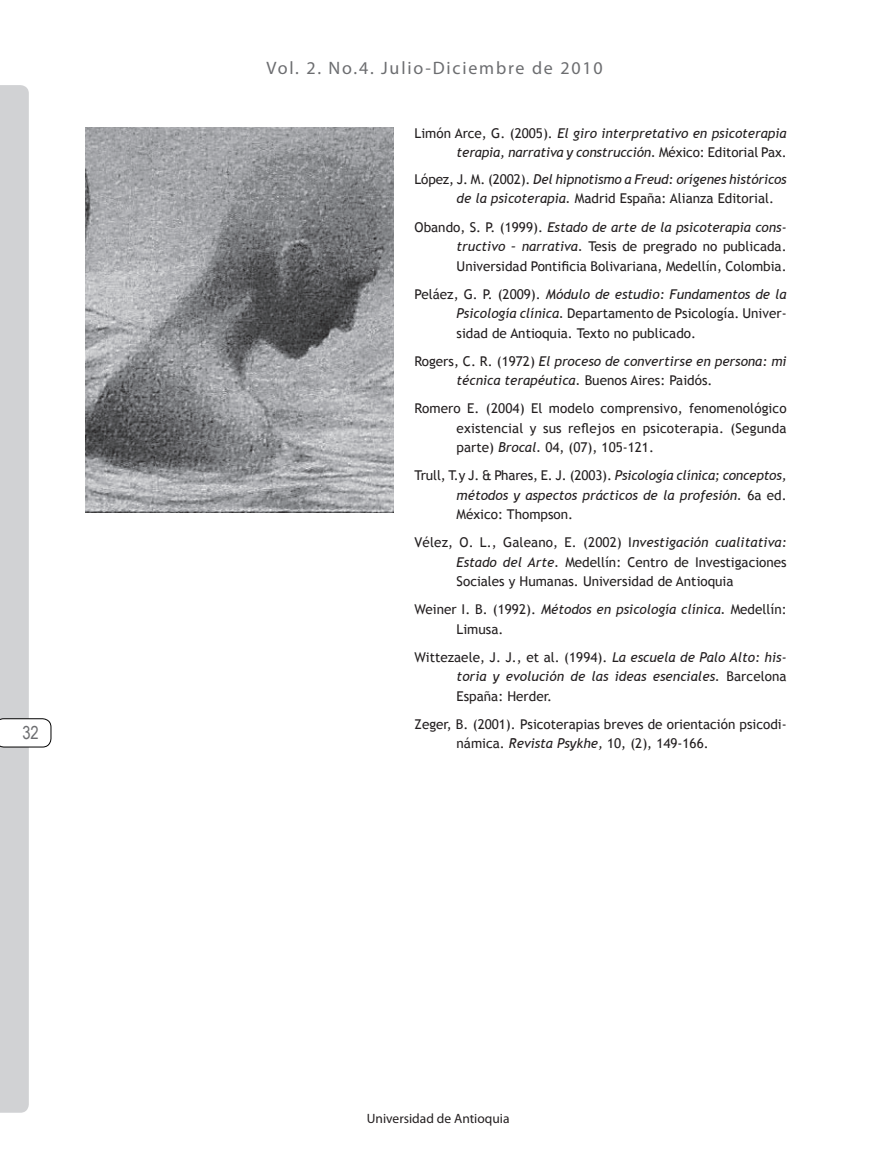
<style>
.page{position:relative;width:893px;height:1149px;background:#fff}
.page>*{position:absolute;margin:0;border:0;box-sizing:border-box;transform-origin:0 0}
.t1{font:18px "Myriad Pro";letter-spacing:.1em;color:#6c6d70}
.t2{font:18px "Arial Narrow";color:#6c6d70}
.t3{font:13.5px/19.5px "Trebuchet MS";color:#231f20;text-align:justify}
.t4{font:italic 13.5px/19.5px "Trebuchet MS";color:#231f20}
.t5{font:13.5px "Myriad Pro";color:#231f20}
.s1{font-style:normal}
.s2{font-style:italic}
</style>
<div class="page">
<svg style="left:0;top:85px;width:51px;height:1027px"></svg>
<img style="left:85px;top:127px;width:308px;height:385px">
<h1 class="t2" style="left:22px;top:719px;width:18px">32</h1>
<h1 class="t1" style="left:266px;top:57px;width:338px">Vol. 2. No.4. Julio-Diciembre de 2010</h1>
<p class="t4" style="left:415px;top:123px;width:374px;line-height:18.9px;text-align:right"><span class="s1">Limón Arce, G. (2005).</span> El giro interpretativo en psicoterapia terapia, narrativa y construcción. <span class="s1">México: Editorial Pax.</span></p>
<p class="t4" style="left:457px;top:170px;width:332px;text-indent:-42px"><span class="s1">López, J. M. (2002).</span> Del hipnotismo a Freud: orígenes históricos de la psicoterapia. <span class="s1">Madrid España: Alianza Editorial.</span></p>
<p class="t3" style="left:457px;top:217px;width:332px;text-indent:-42px">Obando, S. P. (1999). <span class="s2">Estado de arte de la psicoterapia cons&shy;tructivo – narrativa.</span> Tesis de pregrado no publicada.<br>Universidad Pontificia Bolivariana, Medellín, Colombia.</p>
<p class="t3" style="left:457px;top:284px;width:332px;text-indent:-42px">Peláez, G. P. (2009). <span class="s2">Módulo de estudio: Fundamentos de la Psicología clínica.</span> Departamento de Psicología. Univer&shy;sidad de Antioquia. Texto no publicado.</p>
<p class="t4" style="left:457px;top:351px;width:332px;text-indent:-42px"><span class="s1">Rogers, C. R. (1972)</span> El proceso de convertirse en persona: mi técnica terapéutica. <span class="s1">Buenos Aires: Paidós.</span></p>
<p class="t3" style="left:457px;top:398px;width:332px;text-indent:-42px">Romero E. (2004) El modelo comprensivo, fenomenológico existencial y sus reflejos en psicoterapia. (Segunda parte) <span class="s2">Brocal.</span> 04, (07), 105-121.</p>
<p class="t4" style="left:457px;top:465px;width:332px;text-align:justify;text-indent:-42px"><span class="s1">Trull, T.y J. &amp; Phares, E. J. (2003).</span> Psicología clínica; conceptos, métodos y aspectos prácticos de la profesión. <span class="s1">6a ed.<br>México: Thompson.</span></p>
<p class="t3" style="left:457px;top:532px;width:332px;text-indent:-42px">Vélez, O. L., Galeano, E. (2002) I<span class="s2">nvestigación cualitativa:<br>Estado del Arte.</span> Medellín: Centro de Investigaciones Sociales y Humanas. Universidad de Antioquia</p>
<p class="t3" style="left:457px;top:599px;width:332px;text-indent:-42px">Weiner I. B. (1992). <span class="s2">Métodos en psicología clínica.</span> Medellín:<br>Limusa.</p>
<p class="t4" style="left:457px;top:647px;width:332px;text-align:justify;text-indent:-42px"><span class="s1">Wittezaele, J. J., et al. (1994).</span> La escuela de Palo Alto: his&shy;toria y evolución de las ideas esenciales. <span class="s1">Barcelona España: Herder.</span></p>
<p class="t3" style="left:457px;top:714px;width:332px;text-indent:-42px">Zeger, B. (2001). Psicoterapias breves de orientación psicodi&shy;námica. <span class="s2">Revista Psykhe,</span> 10, (2), 149-166.</p>
<p class="t5" style="left:367px;top:1110px;width:144px">Universidad de Antioquia</p>
</div>
